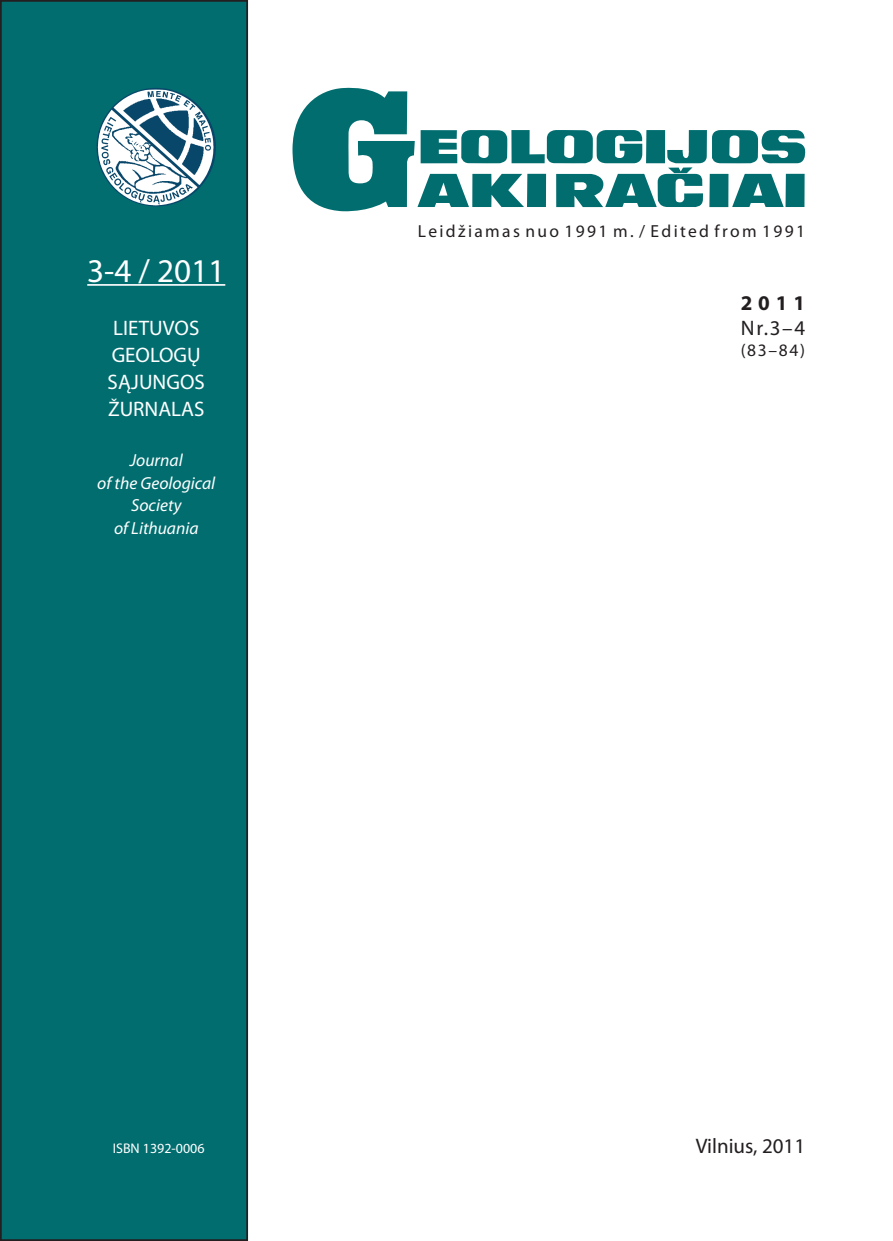
<style>
.page{position:relative;width:893px;height:1241px;background:#fff}
.page>*{position:absolute;margin:0;border:0;box-sizing:border-box;transform-origin:0 0}
.t1{font:33.25px "Myriad Pro";color:#fff}
.t2{font:21px/26.9px "Myriad Pro";color:#fff}
.t3{font:21px "Myriad Pro";color:#231f20}
.t4{font:700 21px "Myriad Pro";color:#231f20}
.t5{font:17.5px "Myriad Pro";letter-spacing:.135em;color:#231f20}
.t6{font:italic 17.5px/22.8px "Myriad Pro";color:#fff;text-align:center}
.t7{font:14px "Myriad Pro";color:#fff}
</style>
<div class="page">
<div style="left:1px;top:1px;width:246px;height:1238px;background:#016d6f"></div>
<div style="left:0;top:0;width:248px;height:1240px;border:2px solid #231f20"></div>
<svg style="left:292px;top:87px;width:513px;height:125px"></svg>
<img style="left:97px;top:89px;width:117px;height:117px">
<hr style="left:87px;top:284px;width:138px;height:2px;background:#fff">
<h1 class="t1" style="left:87px;top:250px;width:140px">3-4 / 2011</h1>
<p class="t2" style="left:108px;top:314px;width:99px">LIETUVOS<br>GEOLOGŲ<br>SĄJUNGOS<br>ŽURNALAS</p>
<p class="t6" style="left:97px;top:448px;width:119px">Journal<br>of the Geological<br>Society<br>of Lithuania</p>
<p class="t5" style="left:418px;top:220px;width:389px">Leidžiamas nuo 1991 m. / Edited from 1991</p>
<p class="t4" style="left:741px;top:289px;width:66px">2011</p>
<p class="t3" style="left:741px;top:315px;width:66px">Nr.3–4</p>
<p class="t5" style="left:741px;top:339px;width:66px">(83–84)</p>
<p class="t7" style="left:113px;top:1139px;width:93px">ISBN 1392-0006</p>
<p class="t3" style="left:696px;top:1132px;width:111px">Vilnius, 2011</p>
</div>
